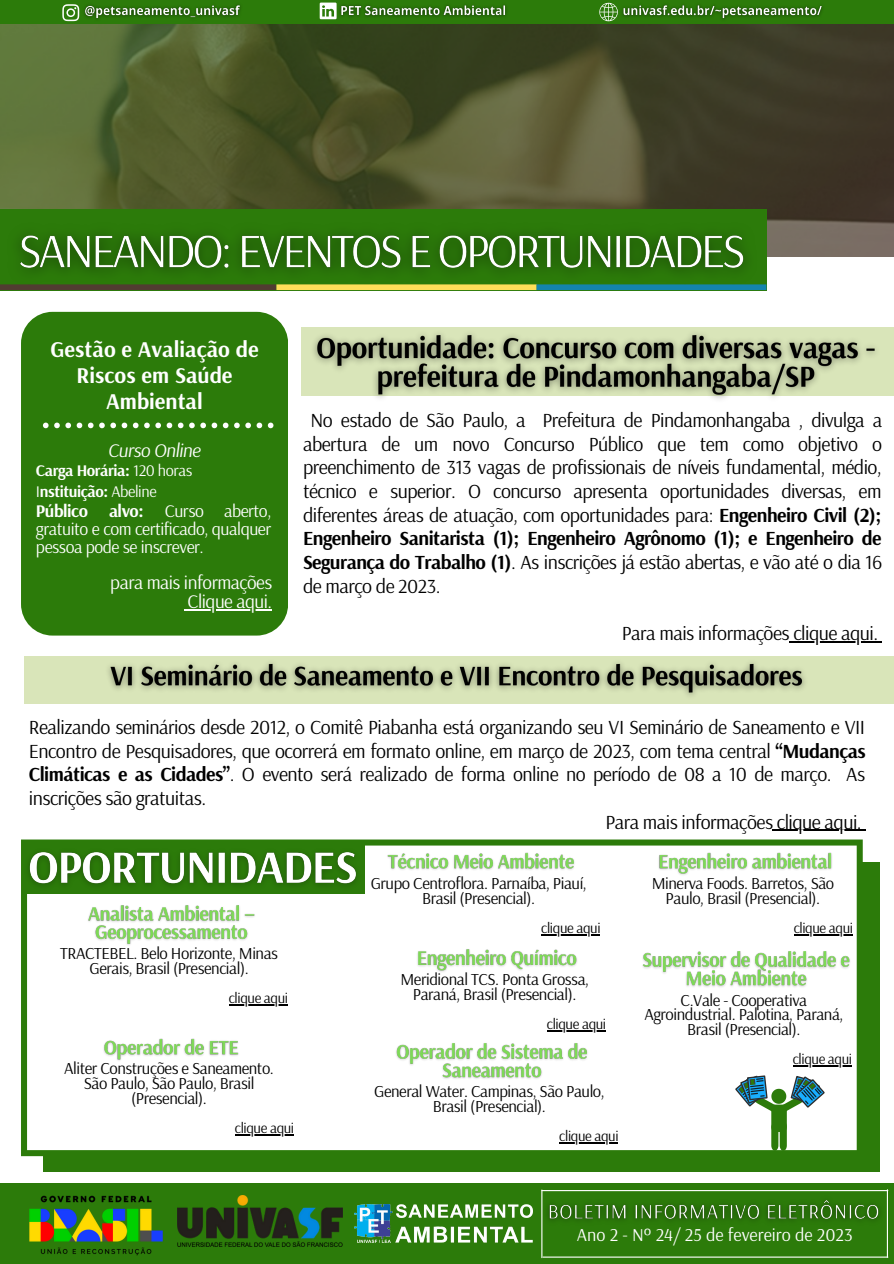
<style>
.page{position:relative;width:894px;height:1264px;background:#fff}
.page>*{position:absolute;margin:0;border:0;box-sizing:border-box;transform-origin:0 0}
.t1{font:700 22.5px/26px "Arsenal";color:#fff;text-align:center}
.t2{font:19.95px/23.7px "Arsenal";letter-spacing:-.025em;color:#000;text-align:justify}
.t3{font:19.2px/19.2px "Arsenal";letter-spacing:-.025em;color:#fff;text-align:right}
.t4{font:italic 19.2px "Arsenal";letter-spacing:-.025em;color:#fff}
.t5{font:18.15px "Arsenal";color:#fff}
.t6{font:17.7px/18px "Arsenal";letter-spacing:-.025em;color:#fff;text-align:justify}
.t7{font:16.65px/14.7px "Arsenal";letter-spacing:-.025em;color:#000;text-align:center}
.t8{font:700 16.2px/20.2px "Arsenal";letter-spacing:-.025em;color:#fff}
.t9{font:14.7px "Arsenal";letter-spacing:-.025em;color:#000}
.s1{font-weight:400}
.s2{font-weight:700}
</style>
<div class="page">
<svg style="left:0;top:24px;width:893px;height:232px;background:#4c512d"></svg>
<div style="left:0;top:0;width:893px;height:24px;background:#2c7b0a"></div>
<svg style="left:62px;top:4px;width:16px;height:17px"></svg>
<svg style="left:319px;top:3px;width:15px;height:16px"></svg>
<svg style="left:599px;top:2px;width:17px;height:20px"></svg>
<div style="left:0;top:1183px;width:893px;height:80px;background:#2c7b0a"></div>
<div style="left:21px;top:312px;width:266px;height:323px;background:#2c7b0a;border-radius:31px"></div>
<div style="left:44px;top:862px;width:835px;height:309px;background:#2c7b0a"></div>
<div style="left:21px;top:839px;width:841px;height:317px;background:#fff"></div>
<svg style="left:734px;top:1075px;width:90px;height:75px;background:#b3cdc1"></svg>
<hr style="left:543px;top:1256px;width:344px;height:1px;background:#fff">
<hr style="left:541px;top:1189px;width:1px;height:68px;background:#fff">
<hr style="left:886px;top:1189px;width:1px;height:68px;background:#fff">
<img style="left:541px;top:1189px;width:348px;height:45px">
<img style="left:177px;top:1195px;width:166px;height:51px">
<img style="left:354px;top:1204px;width:178px;height:38px">
<div style="left:24px;top:656px;width:869px;height:47px;background:#d9e5b9"></div>
<svg style="left:43px;top:422px;width:230px;height:6px"></svg>
<img style="left:29px;top:1195px;width:134px;height:61px">
<img style="left:21px;top:839px;width:346px;height:68px">
<img style="left:0;top:199px;width:770px;height:92px">
<img style="left:78px;top:4px;width:170px;height:22px">
<img style="left:334px;top:2px;width:178px;height:24px">
<img style="left:616px;top:4px;width:212px;height:22px">
<img style="left:133px;top:1066px;width:2px;height:27px">
<img style="left:382px;top:843px;width:196px;height:36px">
<hr style="left:541px;top:933px;width:59px;height:2px;background:#000">
<img style="left:99px;top:1029px;width:144px;height:36px">
<hr style="left:235px;top:1133px;width:59px;height:2px;background:#000">
<img style="left:84px;top:895px;width:175px;height:54px">
<hr style="left:229px;top:1004px;width:59px;height:1px;background:#000">
<img style="left:653px;top:843px;width:183px;height:36px">
<hr style="left:793px;top:934px;width:59px;height:1px;background:#000">
<img style="left:411px;top:939px;width:170px;height:37px">
<hr style="left:546px;top:1030px;width:59px;height:1px;background:#000">
<img style="left:391px;top:1033px;width:200px;height:55px">
<hr style="left:559px;top:1142px;width:59px;height:1px;background:#000">
<img style="left:636px;top:941px;width:218px;height:55px">
<hr style="left:792px;top:1065px;width:59px;height:1px;background:#000">
<hr style="left:187px;top:609px;width:85px;height:1px;background:#fff">
<img style="left:100px;top:663px;width:719px;height:41px">
<hr style="left:776px;top:829px;width:85px;height:2px;background:#000">
<img style="left:305px;top:327px;width:581px;height:72px">
<hr style="left:789px;top:641px;width:88px;height:1px;background:#000">
<p class="t1" style="left:50px;top:336px;width:210px">Gestão e Avaliação de<br>Riscos em Saúde<br>Ambiental</p>
<p class="t4" style="left:108px;top:438px;width:94px">Curso Online</p>
<p class="t8" style="left:36px;top:460px;width:158px">Carga Horária: <span class="s1">120 horas<br>I</span>nstituição: <span class="s1">Abeline</span></p>
<p class="t6" style="left:36px;top:501px;width:237px"><span class="s2">Público alvo:</span> Curso aberto, gratuito e com certificado, qualquer pessoa pode se inscrever.</p>
<p class="t3" style="left:110px;top:572px;width:163px">para mais informações<br>Clique aqui.</p>
<p class="t2" style="left:303px;top:408px;width:580px;text-indent:7px">No estado de São Paulo, a Prefeitura de Pindamonhangaba , divulga a abertura de um novo Concurso Público que tem como objetivo o preenchimento de 313 vagas de profissionais de níveis fundamental, médio, técnico e superior. O concurso apresenta oportunidades diversas, em diferentes áreas de atuação, com oportunidades para: <span class="s2">Engenheiro Civil (2); Engenheiro Sanitarista (1); Engenheiro Agrônomo (1); e Engenheiro de Segurança do Trabalho (1)</span>. As inscrições já estão abertas, e vão até o dia 16 de março de 2023.</p>
<p class="t2" style="left:621px;top:620px;width:258px">Para mais informações clique aqui.</p>
<p class="t2" style="left:29px;top:714px;width:837px">Realizando seminários desde 2012, o Comitê Piabanha está organizando seu VI Seminário de Saneamento e VII</p>
<p class="t2" style="left:29px;top:738px;width:838px">Encontro de Pesquisadores, que ocorrerá em formato online, em março de 2023, com tema central <span class="s2">“Mudanças</span></p>
<p class="t2" style="left:29px;top:762px;width:837px"><span class="s2">Climáticas e as Cidades”</span>. O evento será realizado de forma online no período de 08 a 10 de março. As</p>
<p class="t2" style="left:29px;top:785px;width:179px">inscrições são gratuitas.</p>
<p class="t2" style="left:605px;top:809px;width:258px">Para mais informações clique aqui.</p>
<p class="t7" style="left:60px;top:945px;width:219px">TRACTEBEL. Belo Horizonte, Minas<br>Gerais, Brasil (Presencial).</p>
<p class="t9" style="left:229px;top:988px;width:61px">clique aqui</p>
<p class="t7" style="left:64px;top:1060px;width:211px">Aliter Construções e Saneamento.<br>São Paulo, São Paulo, Brasil (Presencial).</p>
<p class="t9" style="left:235px;top:1118px;width:61px">clique aqui</p>
<p class="t7" style="left:370px;top:875px;width:217px">Grupo Centroflora. Parnaíba, Piauí,<br>Brasil (Presencial).</p>
<p class="t9" style="left:541px;top:918px;width:61px">clique aqui</p>
<p class="t7" style="left:400px;top:971px;width:190px">Meridional TCS. Ponta Grossa,<br>Paraná, Brasil (Presencial).</p>
<p class="t9" style="left:546px;top:1014px;width:61px">clique aqui</p>
<p class="t7" style="left:374px;top:1083px;width:232px">General Water. Campinas, São Paulo,<br>Brasil (Presencial).</p>
<p class="t9" style="left:559px;top:1126px;width:61px">clique aqui</p>
<p class="t7" style="left:651px;top:875px;width:184px">Minerva Foods. Barretos, São<br>Paulo, Brasil (Presencial).</p>
<p class="t9" style="left:793px;top:918px;width:61px">clique aqui</p>
<p class="t7" style="left:644px;top:991px;width:200px">C.Vale - Cooperativa<br>Agroindustrial. Palotina, Paraná,<br>Brasil (Presencial).</p>
<p class="t9" style="left:792px;top:1049px;width:61px">clique aqui</p>
<p class="t5" style="left:576px;top:1222px;width:277px">Ano 2 - Nº 24/ 25 de fevereiro de 2023</p>
</div>
